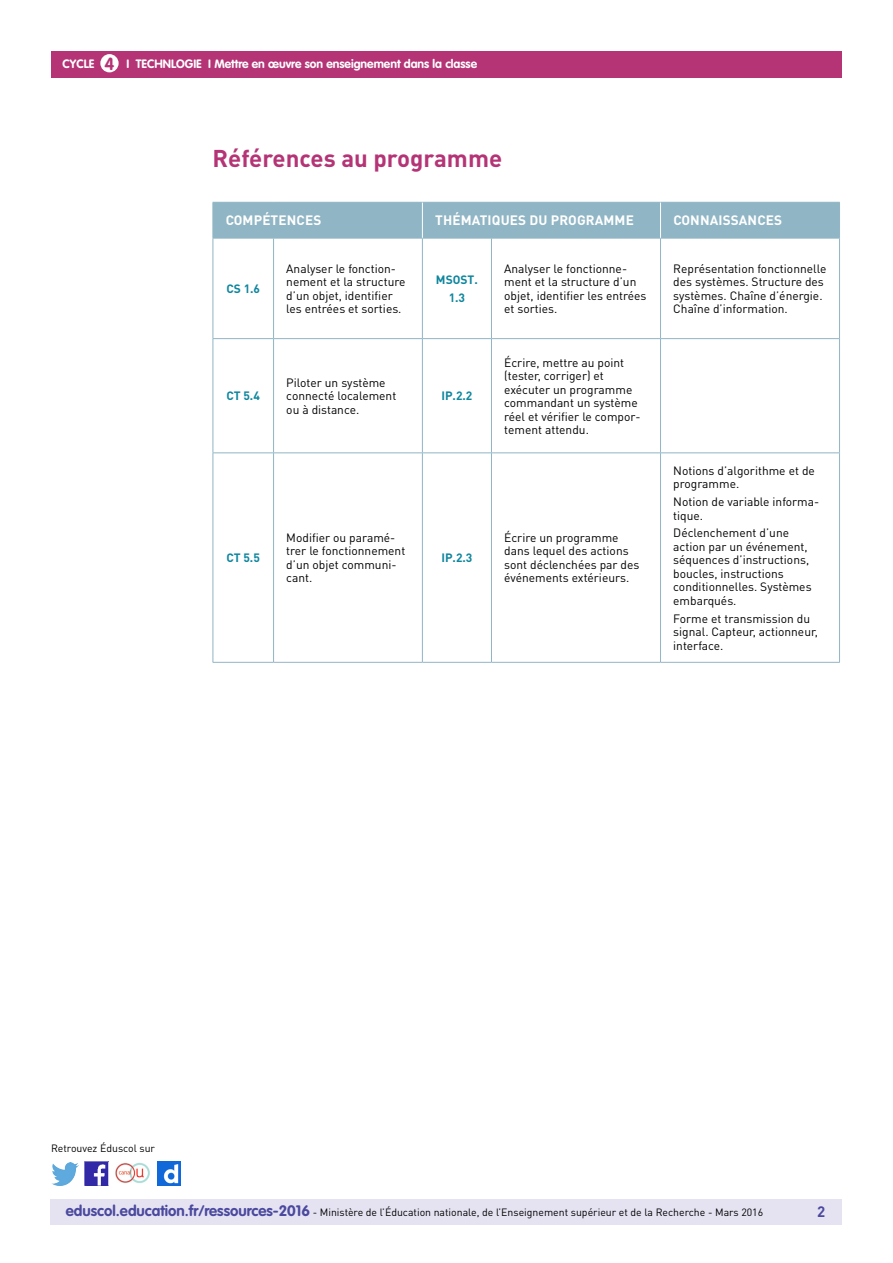
<style>
.page{position:relative;width:893px;height:1263px;background:#fff}
.page>*{position:absolute;margin:0;border:0;box-sizing:border-box;transform-origin:0 0}
.t1{font:700 24px "DIN Pro";color:#b43476}
.t2{font:700 17.25px "VAG Rounded Std";color:#b43476}
.t3{font:700 15px "DIN Pro";color:#4b499e}
.t4{font:700 13.5px "DIN Pro";letter-spacing:.01em;color:#fff}
.t5{font:12px/13.5px "DIN Pro";color:#000}
.t6{font:700 12px "VAG Rounded Std";color:#fff}
.t7{font:700 12px/17.7px "DIN Pro";color:#0e869e;text-align:center}
.t8{font:10.5px "DIN Pro";color:#000}
.s1{font-family:"VAG Rounded Std";font-weight:700;font-size:15px;color:#4b499e}
</style>
<div class="page">
<div style="left:50px;top:1199px;width:791px;height:26px;background:#e5e3f2"></div>
<div style="left:51px;top:51px;width:791px;height:27px;background:#b43476"></div>
<div style="left:100px;top:54px;width:19px;height:18px;background:#fff;border-radius:50%"></div>
<img style="left:85px;top:1162px;width:23px;height:23px">
<img style="left:51px;top:1163px;width:28px;height:22px">
<img style="left:158px;top:1162px;width:22px;height:23px">
<img style="left:115px;top:1162px;width:35px;height:21px">
<div style="left:214px;top:203px;width:625px;height:35px;background:#90b5c5"></div>
<hr style="left:213px;top:202px;width:61px;height:1px;background:#90b5c5">
<hr style="left:213px;top:203px;width:1px;height:35px;background:#90b5c5">
<hr style="left:274px;top:202px;width:148px;height:1px;background:#90b5c5">
<hr style="left:422px;top:202px;width:69px;height:1px;background:#90b5c5">
<hr style="left:491px;top:202px;width:169px;height:1px;background:#90b5c5">
<hr style="left:660px;top:202px;width:180px;height:1px;background:#90b5c5">
<hr style="left:839px;top:203px;width:1px;height:35px;background:#90b5c5">
<hr style="left:213px;top:238px;width:61px;height:1px;background:#90b5c5">
<hr style="left:213px;top:238px;width:1px;height:100px;background:#90b5c5">
<hr style="left:274px;top:238px;width:148px;height:1px;background:#90b5c5">
<hr style="left:273px;top:238px;width:1px;height:100px;background:#90b5c5">
<hr style="left:422px;top:238px;width:69px;height:1px;background:#90b5c5">
<hr style="left:422px;top:238px;width:1px;height:100px;background:#90b5c5">
<hr style="left:491px;top:238px;width:169px;height:1px;background:#90b5c5">
<hr style="left:491px;top:238px;width:1px;height:100px;background:#90b5c5">
<hr style="left:660px;top:238px;width:180px;height:1px;background:#90b5c5">
<hr style="left:660px;top:238px;width:1px;height:100px;background:#90b5c5">
<hr style="left:839px;top:238px;width:1px;height:100px;background:#90b5c5">
<hr style="left:213px;top:338px;width:61px;height:1px;background:#90b5c5">
<hr style="left:213px;top:339px;width:1px;height:114px;background:#90b5c5">
<hr style="left:274px;top:338px;width:148px;height:1px;background:#90b5c5">
<hr style="left:273px;top:339px;width:1px;height:114px;background:#90b5c5">
<hr style="left:422px;top:338px;width:69px;height:1px;background:#90b5c5">
<hr style="left:422px;top:339px;width:1px;height:114px;background:#90b5c5">
<hr style="left:491px;top:338px;width:169px;height:1px;background:#90b5c5">
<hr style="left:491px;top:339px;width:1px;height:114px;background:#90b5c5">
<hr style="left:660px;top:338px;width:180px;height:1px;background:#90b5c5">
<hr style="left:660px;top:339px;width:1px;height:114px;background:#90b5c5">
<hr style="left:839px;top:339px;width:1px;height:114px;background:#90b5c5">
<hr style="left:213px;top:453px;width:61px;height:1px;background:#90b5c5">
<hr style="left:213px;top:453px;width:1px;height:209px;background:#90b5c5">
<hr style="left:274px;top:453px;width:148px;height:1px;background:#90b5c5">
<hr style="left:273px;top:453px;width:1px;height:209px;background:#90b5c5">
<hr style="left:422px;top:453px;width:69px;height:1px;background:#90b5c5">
<hr style="left:422px;top:453px;width:1px;height:209px;background:#90b5c5">
<hr style="left:491px;top:453px;width:169px;height:1px;background:#90b5c5">
<hr style="left:491px;top:453px;width:1px;height:209px;background:#90b5c5">
<hr style="left:660px;top:453px;width:180px;height:1px;background:#90b5c5">
<hr style="left:660px;top:453px;width:1px;height:209px;background:#90b5c5">
<hr style="left:839px;top:453px;width:1px;height:209px;background:#90b5c5">
<hr style="left:213px;top:662px;width:61px;height:1px;background:#90b5c5">
<hr style="left:274px;top:662px;width:148px;height:1px;background:#90b5c5">
<hr style="left:422px;top:662px;width:69px;height:1px;background:#90b5c5">
<hr style="left:491px;top:662px;width:169px;height:1px;background:#90b5c5">
<hr style="left:660px;top:662px;width:180px;height:1px;background:#90b5c5">
<hr style="left:422px;top:203px;width:1px;height:35px;background:#fff">
<hr style="left:660px;top:203px;width:1px;height:35px;background:#fff">
<h2 class="t2" style="left:105px;top:53px;width:11px">4</h2>
<p class="t6" style="left:63px;top:57px;width:33px">CYCLE</p>
<p class="t6" style="left:127px;top:57px;width:352px">I TECHNLOGIE I Mettre en œuvre son enseignement dans la classe</p>
<h1 class="t1" style="left:213px;top:143px;width:291px">Références au programme</h1>
<p class="t4" style="left:226px;top:212px;width:97px">COMPÉTENCES</p>
<p class="t4" style="left:435px;top:212px;width:200px">THÉMATIQUES DU PROGRAMME</p>
<p class="t4" style="left:673px;top:212px;width:110px">CONNAISSANCES</p>
<p class="t7" style="left:226px;top:279px;width:35px">CS 1.6</p>
<p class="t7" style="left:227px;top:387px;width:35px">CT 5.4</p>
<p class="t7" style="left:227px;top:549px;width:35px">CT 5.5</p>
<p class="t5" style="left:286px;top:261px;width:121px">Analyser le fonction&shy;nement et la structure d’un objet, identifier les entrées et sorties.</p>
<p class="t7" style="left:436px;top:270px;width:43px">MSOST.<br>1.3</p>
<p class="t5" style="left:504px;top:261px;width:144px">Analyser le fonctionne&shy;ment et la structure d’un objet, identifier les entrées et sorties.</p>
<p class="t5" style="left:673px;top:261px;width:155px">Représentation fonctionnelle des systèmes. Structure des systèmes. Chaîne d’énergie.<br>Chaîne d’information.</p>
<p class="t5" style="left:286px;top:375px;width:112px">Piloter un système connecté localement ou à distance.</p>
<p class="t5" style="left:286px;top:531px;width:121px">Modifier ou paramé&shy;trer le fonctionnement d’un objet communi&shy;cant.</p>
<p class="t7" style="left:441px;top:387px;width:33px">IP.2.2</p>
<p class="t5" style="left:504px;top:355px;width:138px">Écrire, mettre au point (tester, corriger) et exécuter un programme commandant un système réel et vérifier le compor&shy;tement attendu.</p>
<p class="t7" style="left:441px;top:549px;width:33px">IP.2.3</p>
<p class="t5" style="left:504px;top:531px;width:137px">Écrire un programme dans lequel des actions sont déclenchées par des événements extérieurs.</p>
<p class="t5" style="left:673px;top:463px;width:143px">Notions d’algorithme et de programme.</p>
<p class="t5" style="left:673px;top:495px;width:147px">Notion de variable informa&shy;tique.</p>
<p class="t5" style="left:673px;top:526px;width:140px">Déclenchement d’une action par un événement, séquences d’instructions, boucles, instructions conditionnelles. Systèmes embarqués.</p>
<p class="t5" style="left:673px;top:611px;width:146px">Forme et transmission du signal. Capteur, actionneur, interface.</p>
<p class="t8" style="left:51px;top:1141px;width:106px">Retrouvez Éduscol sur</p>
<p class="t8" style="left:66px;top:1205px;width:699px"><span class="s1">eduscol.education.fr/ressources-2016</span> - Ministère de l’Éducation nationale, de l’Enseignement supérieur et de la Recherche - Mars 2016</p>
<p class="t3" style="left:817px;top:1201px;width:10px">2</p>
</div>
